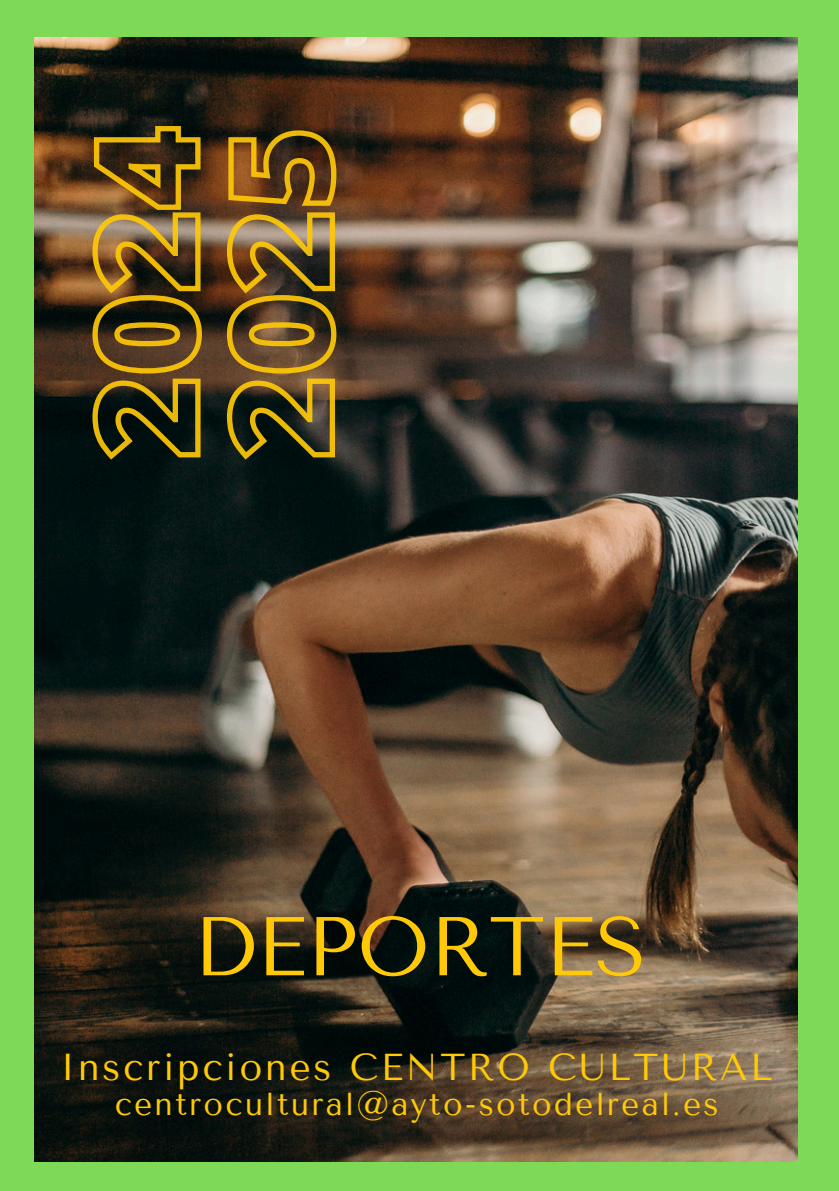
<style>
.page{position:relative;width:839px;height:1191px;background:#fff}
.page>*{position:absolute;margin:0;border:0;box-sizing:border-box;transform-origin:0 0}
.t1{font:83.2px "Tenor Sans";color:#ffc907}
.t2{font:37.4px "Tenor Sans";letter-spacing:.07em;color:#ffc907}
.t3{font:31.8px "Tenor Sans";letter-spacing:.07em;color:#ffc907}
</style>
<div class="page">
<div style="left:0;top:0;width:838px;height:1191px;background:#7ed957"></div>
<img style="left:35px;top:38px;width:762px;height:1123px">
<svg style="left:89px;top:123px;width:115px;height:337px;background:#644e19"></svg>
<img style="left:224px;top:127px;width:115px;height:333px">
<p class="t1" style="left:193px;top:899px;width:455px">DEPORTES</p>
<h1 class="t2" style="left:60px;top:1046px;width:713px">Inscripciones CENTRO CULTURAL</h1>
<p class="t3" style="left:115px;top:1086px;width:605px">centrocultural@ayto-sotodelreal.es</p>
</div>
